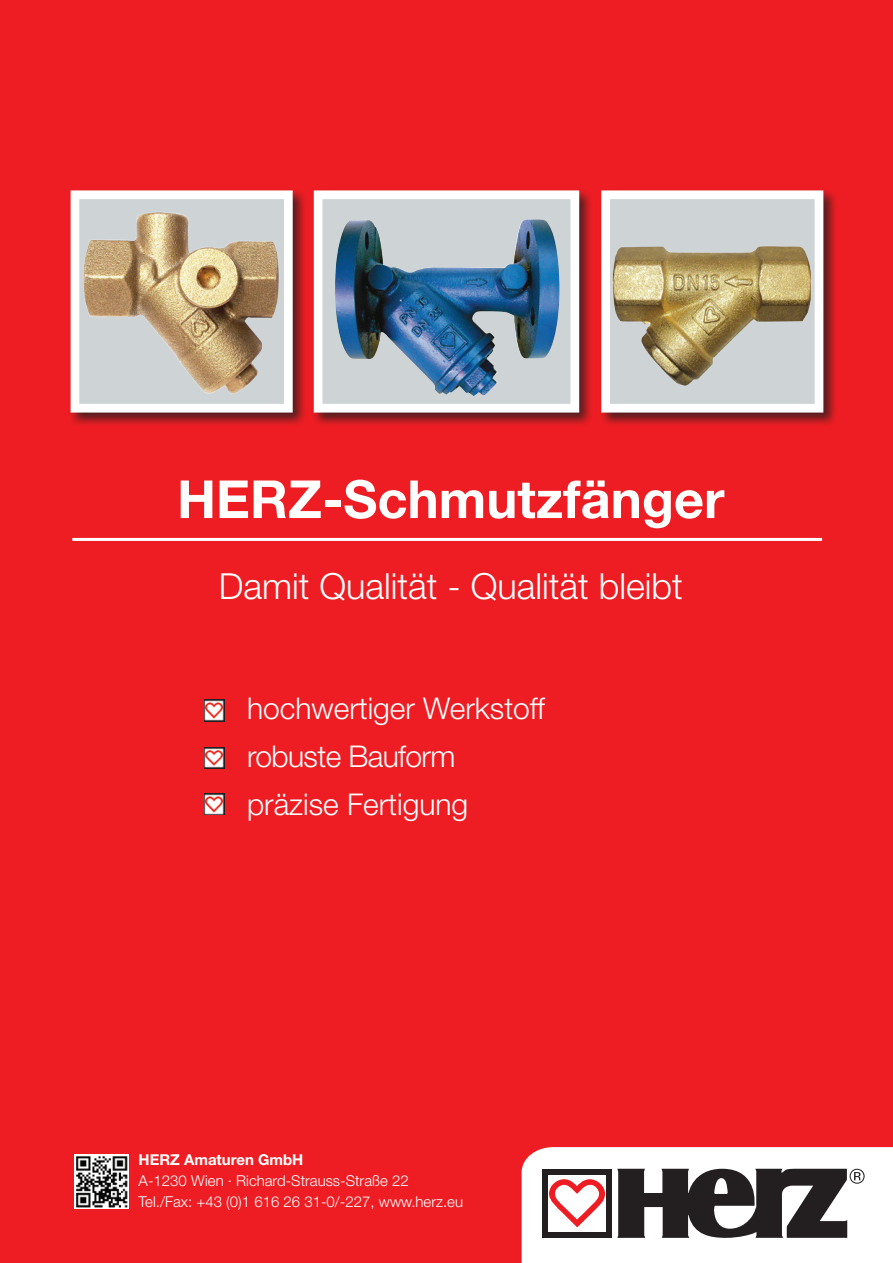
<style>
.page{position:relative;width:893px;height:1263px;background:#ee1d23}
.page>*{position:absolute;margin:0;border:0;box-sizing:border-box;transform-origin:0 0}
.t1{font:700 52.5px "Helvetica Neue LT Std";color:#fff}
.t2{font:300 36px "Helvetica Neue LT Std";color:#fff}
.t3{font:300 30px/48px "Helvetica Neue LT Std";color:#fff}
.t4{font:300 15px/21px "Helvetica Neue LT Std";color:#fff}
.t5{font:700 15px "Helvetica Neue LT Std";color:#fff}
</style>
<div class="page">
<svg style="left:522px;top:1147px;width:371px;height:116px;background:#bfb9b9"></svg>
<div style="left:542px;top:1171px;width:6px;height:64px;background:#231f20"></div>
<div style="left:606px;top:1172px;width:6px;height:64px;background:#231f20"></div>
<div style="left:542px;top:1169px;width:70px;height:5px;background:#231f20"></div>
<div style="left:542px;top:1232px;width:70px;height:6px;background:#231f20"></div>
<div style="left:599px;top:188px;width:239px;height:239px;background:#231f20;opacity:.75"></div>
<div style="left:601px;top:190px;width:222px;height:223px;background:#ced3d5;border:9px solid #fff"></div>
<div style="left:311px;top:188px;width:283px;height:239px;background:#231f20;opacity:.75"></div>
<div style="left:314px;top:190px;width:265px;height:223px;background:#ced3d5;border:9px solid #fff"></div>
<div style="left:68px;top:188px;width:239px;height:239px;background:#231f20;opacity:.75"></div>
<hr style="left:72px;top:538px;width:750px;height:3px;background:#fff">
<img style="left:205px;top:700px;width:20px;height:21px">
<img style="left:205px;top:794px;width:20px;height:21px">
<img style="left:205px;top:747px;width:20px;height:22px">
<img style="left:335px;top:219px;width:225px;height:177px">
<img style="left:68px;top:190px;width:236px;height:223px">
<img style="left:609px;top:243px;width:207px;height:145px">
<img style="left:74px;top:1154px;width:55px;height:55px">
<h1 class="t1" style="left:177px;top:467px;width:549px">HERZ-Schmutzfänger</h1>
<h2 class="t2" style="left:219px;top:564px;width:466px">Damit Qualität - Qualität bleibt</h2>
<h3 class="t3" style="left:247px;top:684px;width:299px">hochwertiger Werkstoff robuste Bauform präzise Fertigung</h3>
<p class="t5" style="left:139px;top:1150px;width:166px">HERZ Amaturen GmbH</p>
<p class="t4" style="left:139px;top:1170px;width:326px">A-1230 Wien · Richard-Strauss-Straße 22<br>Tel./Fax: +43 (0)1 616 26 31-0/-227, www.herz.eu</p>
</div>
